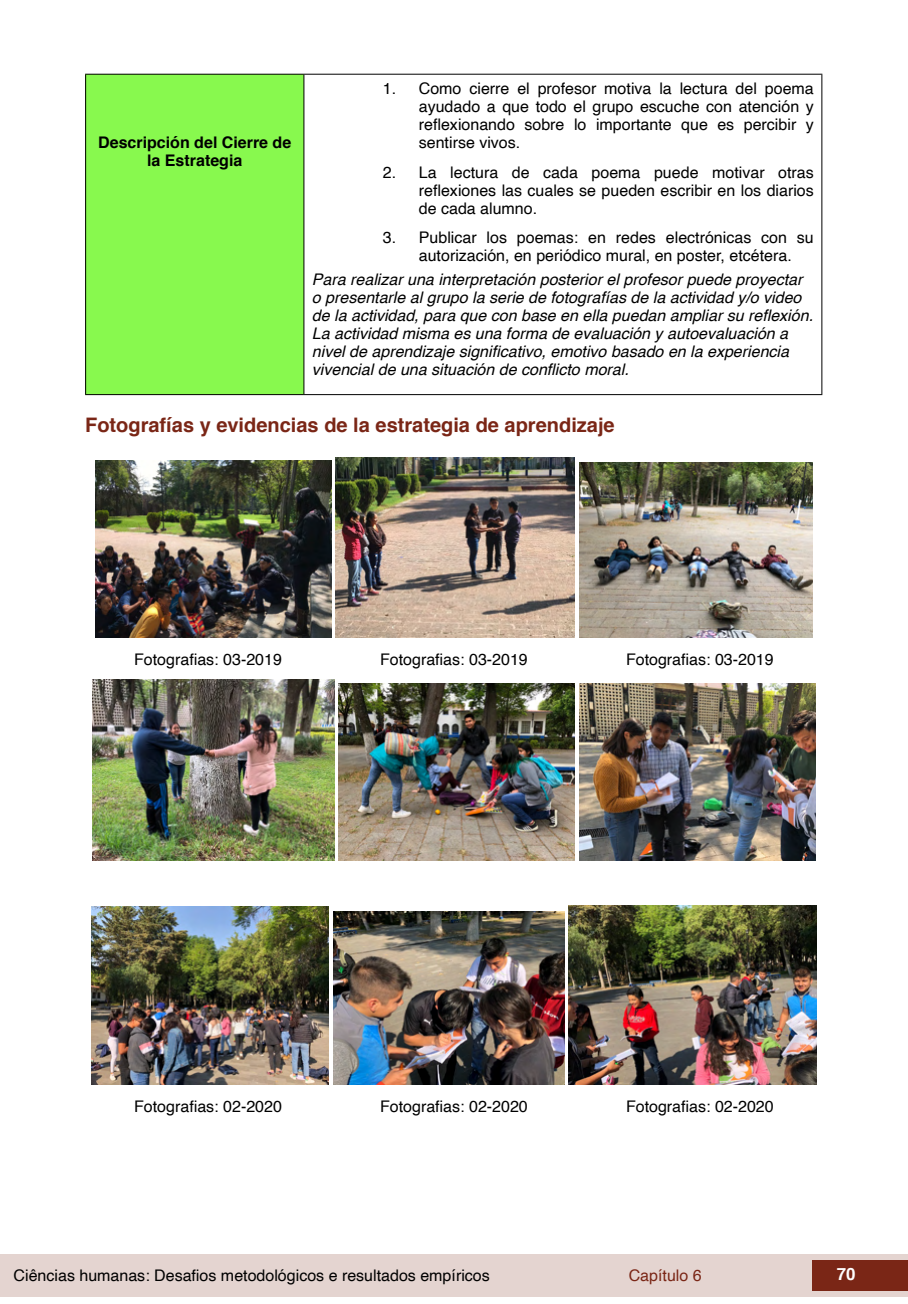
<style>
.page{position:relative;width:908px;height:1304px;background:#fff}
.page>*{position:absolute;margin:0;border:0;box-sizing:border-box;transform-origin:0 0}
.t1{font:700 20px "Helvetica";color:#7a2616}
.t2{font:700 16.8px "Helvetica";color:#fff}
.t3{font:16px/18px "Helvetica";color:#000;text-align:justify}
.t4{font:italic 16px/18px "Helvetica";color:#000}
.t5{font:700 16px/18px "Helvetica";color:#000;text-align:center}
.t6{font:16px "Helvetica";color:#7a2616}
</style>
<div class="page">
<div style="left:0;top:1254px;width:906px;height:43px;background:#e4d4d0"></div>
<div style="left:812px;top:1261px;width:95px;height:30px;background:#7a2616"></div>
<div style="left:86px;top:74px;width:218px;height:321px;background:#88f94e"></div>
<hr style="left:85px;top:74px;width:219px;height:1px;background:#000">
<hr style="left:304px;top:74px;width:518px;height:1px;background:#000">
<hr style="left:85px;top:394px;width:219px;height:1px;background:#000">
<hr style="left:304px;top:394px;width:518px;height:1px;background:#000">
<hr style="left:85px;top:75px;width:1px;height:319px;background:#000">
<hr style="left:303px;top:75px;width:1px;height:319px;background:#000">
<hr style="left:821px;top:75px;width:1px;height:319px;background:#000">
<img style="left:95px;top:460px;width:236px;height:177px">
<img style="left:335px;top:458px;width:239px;height:179px">
<img style="left:579px;top:462px;width:233px;height:175px">
<img style="left:93px;top:680px;width:241px;height:180px">
<img style="left:338px;top:684px;width:236px;height:176px">
<img style="left:579px;top:684px;width:235px;height:176px">
<img style="left:91px;top:906px;width:237px;height:178px">
<img style="left:333px;top:911px;width:230px;height:173px">
<img style="left:568px;top:905px;width:248px;height:179px">
<p class="t5" style="left:98px;top:134px;width:194px">Descripción del Cierre de la Estrategia</p>
<p class="t3" style="left:418px;top:80px;width:396px;text-indent:-36px">1. Como cierre el profesor motiva la lectura del poema ayudado a que todo el grupo escuche con atención y reflexionando sobre lo importante que es percibir y sentirse vivos.</p>
<p class="t3" style="left:418px;top:163px;width:396px;text-indent:-36px">2. La lectura de cada poema puede motivar otras reflexiones las cuales se pueden escribir en los diarios de cada alumno.</p>
<p class="t3" style="left:418px;top:229px;width:396px;text-indent:-36px">3. Publicar los poemas: en redes electrónicas con su autorización, en periódico mural, en poster, etcétera.</p>
<p class="t4" style="left:312px;top:270px;width:502px">Para realizar una interpretación posterior el profesor puede proyectar o presentarle al grupo la serie de fotografías de la actividad y/o video de la actividad, para que con base en ella puedan ampliar su reflexión.<br>La actividad misma es una forma de evaluación y autoevaluación a nivel de aprendizaje significativo, emotivo basado en la experiencia vivencial de una situación de conflicto moral.</p>
<p class="t1" style="left:85px;top:409px;width:531px">Fotografías y evidencias de la estrategia de aprendizaje</p>
<p class="t3" style="left:134px;top:651px;width:149px">Fotografias: 03-2019</p>
<p class="t3" style="left:380px;top:651px;width:149px">Fotografias: 03-2019</p>
<p class="t3" style="left:625px;top:651px;width:149px">Fotografias: 03-2019</p>
<p class="t3" style="left:134px;top:1098px;width:149px">Fotografias: 02-2020</p>
<p class="t3" style="left:380px;top:1098px;width:149px">Fotografias: 02-2020</p>
<p class="t3" style="left:625px;top:1098px;width:149px">Fotografias: 02-2020</p>
<p class="t3" style="left:14px;top:1267px;width:477px">Ciências humanas: Desafios metodológicos e resultados empíricos</p>
<p class="t6" style="left:628px;top:1263px;width:74px">Capítulo 6</p>
<p class="t2" style="left:836px;top:1261px;width:20px">70</p>
</div>
